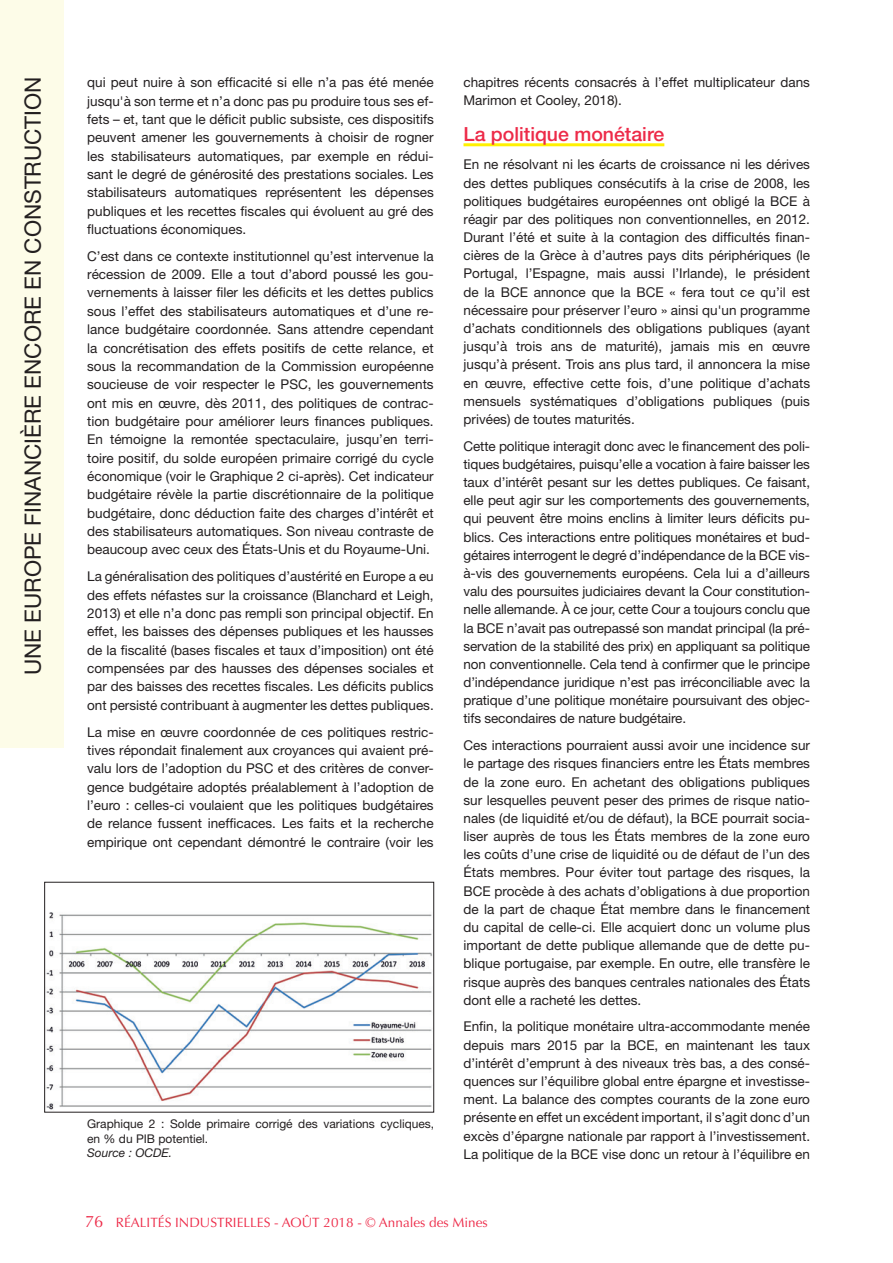
<style>
.page{position:relative;width:893px;height:1263px;background:#fff}
.page>*{position:absolute;margin:0;border:0;box-sizing:border-box;transform-origin:0 0}
.t1{font:22.5px "Helvetica Neue";color:#231f20}
.INTER_1{font:500 19.5px "Helvetica Neue";color:#ed2a48}
.texte_courant{font:13.5px/18.1px "Helvetica Neue";color:#231f20;text-align:justify}
.t2{font:13.5px "Optima";color:#ed2a48}
.légende{font:12px/14.4px "Helvetica Neue";color:#231f20}
.légende-2{font:italic 12px "Helvetica Neue";color:#231f20}
.s1{font-size:16.5px}
</style>
<div class="page">
<hr style="left:463px;top:143px;width:201px;height:3px;background:#fff101">
<img style="left:46px;top:912px;width:386px;height:198px">
<div style="left:44px;top:882px;width:390px;height:230px;border:1px solid #231f20"></div>
<div style="left:0;top:0;width:64px;height:747px;background:#fdfce8"></div>
<p class="t1" style="left:19px;top:675px;width:600px;rotate:-90deg">UNE EUROPE FINANCIÈRE ENCORE EN CONSTRUCTION</p>
<p class="texte_courant" style="left:87px;top:73px;width:348px">qui peut nuire à son efficacité si elle n’a pas été menée jusqu'à son terme et n’a donc pas pu produire tous ses ef&shy;fets – et, tant que le déficit public subsiste, ces dispositifs peuvent amener les gouvernements à choisir de rogner les stabilisateurs automatiques, par exemple en rédui&shy;sant le degré de générosité des prestations sociales. Les stabilisateurs automatiques représentent les dépenses publiques et les recettes fiscales qui évoluent au gré des fluctuations économiques.</p>
<p class="texte_courant" style="left:87px;top:247px;width:348px">C’est dans ce contexte institutionnel qu’est intervenue la récession de 2009. Elle a tout d’abord poussé les gou&shy;vernements à laisser filer les déficits et les dettes publics sous l’effet des stabilisateurs automatiques et d’une re&shy;lance budgétaire coordonnée. Sans attendre cependant la concrétisation des effets positifs de cette relance, et sous la recommandation de la Commission européenne soucieuse de voir respecter le PSC, les gouvernements ont mis en œuvre, dès 2011, des politiques de contrac&shy;tion budgétaire pour améliorer leurs finances publiques.<br>En témoigne la remontée spectaculaire, jusqu’en terri&shy;toire positif, du solde européen primaire corrigé du cycle économique (voir le Graphique 2 ci-après). Cet indicateur budgétaire révèle la partie discrétionnaire de la politique budgétaire, donc déduction faite des charges d’intérêt et des stabilisateurs automatiques. Son niveau contraste de beaucoup avec ceux des États-Unis et du Royaume-Uni.</p>
<p class="texte_courant" style="left:87px;top:567px;width:348px">La généralisation des politiques d’austérité en Europe a eu des effets néfastes sur la croissance (Blanchard et Leigh, 2013) et elle n’a donc pas rempli son principal objectif. En effet, les baisses des dépenses publiques et les hausses de la fiscalité (bases fiscales et taux d’imposition) ont été compensées par des hausses des dépenses sociales et par des baisses des recettes fiscales. Les déficits publics ont persisté contribuant à augmenter les dettes publiques.</p>
<p class="texte_courant" style="left:87px;top:722px;width:348px">La mise en œuvre coordonnée de ces politiques restric&shy;tives répondait finalement aux croyances qui avaient pré&shy;valu lors de l’adoption du PSC et des critères de conver&shy;gence budgétaire adoptés préalablement à l’adoption de l’euro : celles-ci voulaient que les politiques budgétaires de relance fussent inefficaces. Les faits et la recherche empirique ont cependant démontré le contraire (voir les</p>
<p class="légende" style="left:87px;top:1117px;width:349px">Graphique 2 : Solde primaire corrigé des variations cycliques, en % du PIB potentiel.</p>
<p class="légende-2" style="left:87px;top:1146px;width:87px">Source : OCDE.</p>
<p class="texte_courant" style="left:463px;top:73px;width:348px">chapitres récents consacrés à l’effet multiplicateur dans<br>Marimon et Cooley, 2018).</p>
<p class="INTER_1" style="left:463px;top:122px;width:202px">La politique monétaire</p>
<p class="texte_courant" style="left:463px;top:155px;width:348px">En ne résolvant ni les écarts de croissance ni les dérives des dettes publiques consécutifs à la crise de 2008, les politiques budgétaires européennes ont obligé la BCE à réagir par des politiques non conventionnelles, en 2012.<br>Durant l’été et suite à la contagion des difficultés finan&shy;cières de la Grèce à d’autres pays dits périphériques (le Portugal, l’Espagne, mais aussi l’Irlande), le président de la BCE annonce que la BCE « fera tout ce qu’il est nécessaire pour préserver l’euro » ainsi qu'un programme d’achats conditionnels des obligations publiques (ayant jusqu’à trois ans de maturité), jamais mis en œuvre jusqu’à présent. Trois ans plus tard, il annoncera la mise en œuvre, effective cette fois, d’une politique d’achats mensuels systématiques d’obligations publiques (puis privées) de toutes maturités.</p>
<p class="texte_courant" style="left:463px;top:437px;width:348px">Cette politique interagit donc avec le financement des poli&shy;tiques budgétaires, puisqu’elle a vocation à faire baisser les taux d’intérêt pesant sur les dettes publiques. Ce faisant, elle peut agir sur les comportements des gouvernements, qui peuvent être moins enclins à limiter leurs déficits pu&shy;blics. Ces interactions entre politiques monétaires et bud&shy;gétaires interrogent le degré d’indépendance de la BCE vis&shy;à-vis des gouvernements européens. Cela lui a d’ailleurs valu des poursuites judiciaires devant la Cour constitution&shy;nelle allemande. À ce jour, cette Cour a toujours conclu que la BCE n’avait pas outrepassé son mandat principal (la pré&shy;servation de la stabilité des prix) en appliquant sa politique non conventionnelle. Cela tend à confirmer que le principe d’indépendance juridique n’est pas irréconciliable avec la pratique d’une politique monétaire poursuivant des objec&shy;tifs secondaires de nature budgétaire.</p>
<p class="texte_courant" style="left:463px;top:736px;width:348px">Ces interactions pourraient aussi avoir une incidence sur le partage des risques financiers entre les États membres de la zone euro. En achetant des obligations publiques sur lesquelles peuvent peser des primes de risque natio&shy;nales (de liquidité et/ou de défaut), la BCE pourrait socia&shy;liser auprès de tous les États membres de la zone euro les coûts d’une crise de liquidité ou de défaut de l’un des États membres. Pour éviter tout partage des risques, la BCE procède à des achats d’obligations à due proportion de la part de chaque État membre dans le financement du capital de celle-ci. Elle acquiert donc un volume plus important de dette publique allemande que de dette pu&shy;blique portugaise, par exemple. En outre, elle transfère le risque auprès des banques centrales nationales des États dont elle a racheté les dettes.</p>
<p class="texte_courant" style="left:463px;top:1017px;width:348px">Enfin, la politique monétaire ultra-accommodante menée depuis mars 2015 par la BCE, en maintenant les taux d’intérêt d’emprunt à des niveaux très bas, a des consé&shy;quences sur l’équilibre global entre épargne et investisse&shy;ment. La balance des comptes courants de la zone euro présente en effet un excédent important, il s’agit donc d’un excès d’épargne nationale par rapport à l’investissement.<br>La politique de la BCE vise donc un retour à l’équilibre en</p>
<p class="t2" style="left:85px;top:1215px;width:404px"><span class="s1">76</span> RÉALITÉS INDUSTRIELLES - AOÛT 2018 - © Annales des Mines</p>
</div>
